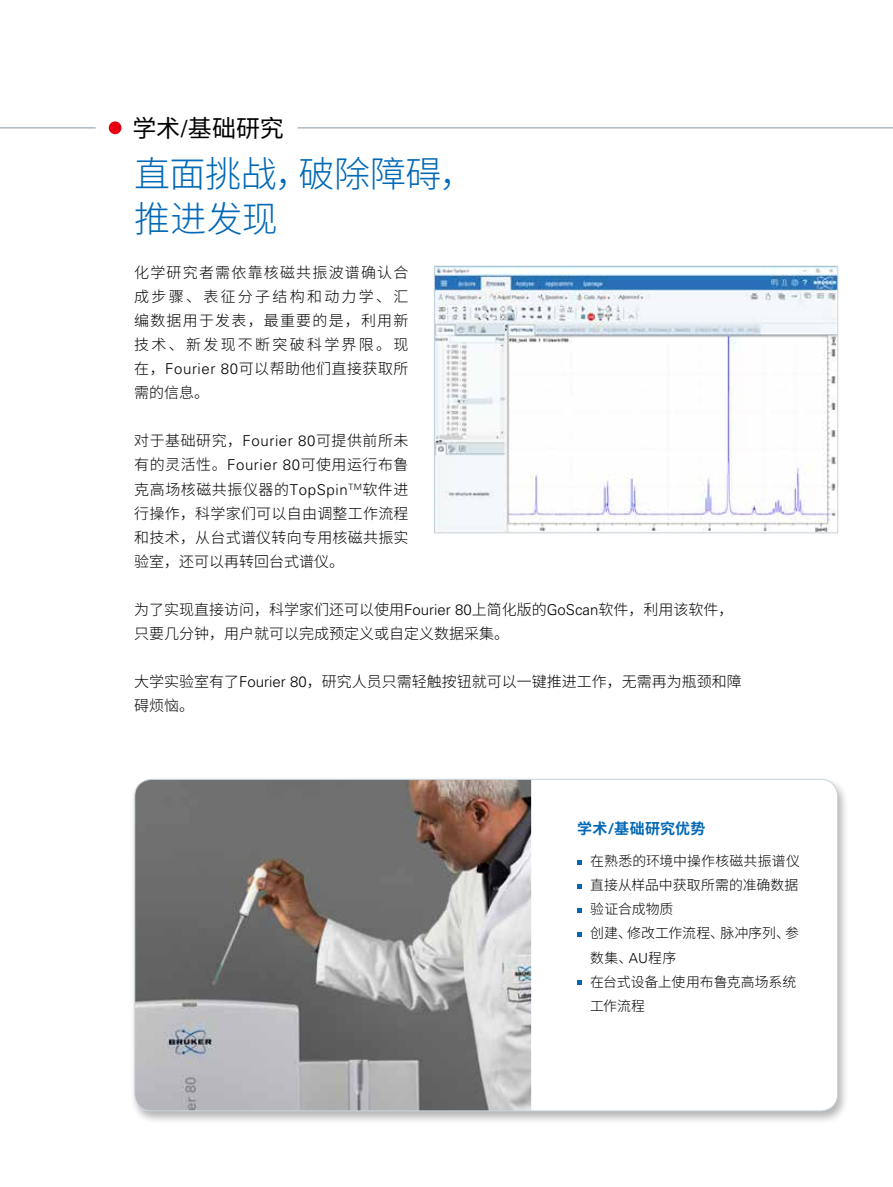
<style>
.page{position:relative;width:893px;height:1187px;background:#fff}
.page>*{position:absolute;margin:0;border:0;box-sizing:border-box;transform-origin:0 0}
.t1{font:300 36px/45px "Source Han Sans CN";letter-spacing:-.01em;color:#0068b7}
.t2{font:24px "Source Han Sans CN";letter-spacing:-.005em;color:#000}
.t3{font:300 15px/24px "Source Han Sans CN";color:#000;text-align:justify}
.t4{font:700 15px "Source Han Sans CN";letter-spacing:.015em;color:#0068b7}
.t5{font:300 13.8px/24px "Source Han Sans CN";letter-spacing:.005em;color:#000}
.s1{font-family:"Univers LT Std"}
</style>
<div class="page">
<div style="left:130px;top:776px;width:719px;height:348px;background:#000;opacity:.3"></div>
<div style="left:135px;top:779px;width:702px;height:331px;background:#fff;border-radius:17px"></div>
<img style="left:135px;top:779px;width:396px;height:331px">
<svg style="left:577px;top:860px;width:5px;height:4px"></svg>
<svg style="left:577px;top:884px;width:5px;height:4px"></svg>
<svg style="left:577px;top:908px;width:5px;height:4px"></svg>
<svg style="left:577px;top:932px;width:5px;height:4px"></svg>
<svg style="left:577px;top:980px;width:5px;height:4px"></svg>
<hr style="left:0;top:127px;width:96px;height:1px;background:#84959e">
<div style="left:109px;top:121px;width:12px;height:13px;background:#e60012;border-radius:50%"></div>
<hr style="left:298px;top:127px;width:595px;height:1px;background:#84959e">
<img style="left:436px;top:268px;width:400px;height:263px">
<div style="left:434px;top:266px;width:404px;height:267px;border:1px solid #cad5dc"></div>
<h2 class="t2" style="left:132px;top:114px;width:153px">学术<span class="s1">/</span>基础研究</h2>
<h1 class="t1" style="left:134px;top:152px;width:343px">直面挑战，破除障碍，推进发现</h1>
<p class="t3" style="left:134px;top:261px;width:276px">化学研究者需依靠核磁共振波谱确认合成步骤、表征分子结构和动力学、汇编数据用于发表，最重要的是，利用新技术、新发现不断突破科学界限。现在，<span class="s1">Fourier 80</span>可以帮助他们直接获取所需的信息。</p>
<p class="t3" style="left:134px;top:429px;width:276px">对于基础研究，<span class="s1">Fourier 80</span>可提供前所未有的灵活性。<span class="s1">Fourier 80</span>可使用运行布鲁克高场核磁共振仪器的<span class="s1">TopSpin</span><sup>TM</sup>软件进行操作，科学家们可以自由调整工作流程和技术，从台式谱仪转向专用核磁共振实验室，还可以再转回台式谱仪。</p>
<p class="t3" style="left:134px;top:597px;width:601px">为了实现直接访问，科学家们还可以使用<span class="s1">Fourier 80</span>上简化版的<span class="s1">GoScan</span>软件，利用该软件，只要几分钟，用户就可以完成预定义或自定义数据采集。</p>
<p class="t3" style="left:134px;top:669px;width:609px">大学实验室有了<span class="s1">Fourier 80</span>，研究人员只需轻触按钮就可以一键推进工作，无需再为瓶颈和障碍烦恼。</p>
<p class="t4" style="left:577px;top:819px;width:130px">学术<span class="s1">/</span>基础研究优势</p>
<p class="t5" style="left:590px;top:849px;width:212px">在熟悉的环境中操作核磁共振谱仪直接从样品中获取所需的准确数据验证合成物质<br>创建、修改工作流程、脉冲序列、参数集、<span class="s1">AU</span>程序<br>在台式设备上使用布鲁克高场系统工作流程</p>
</div>
